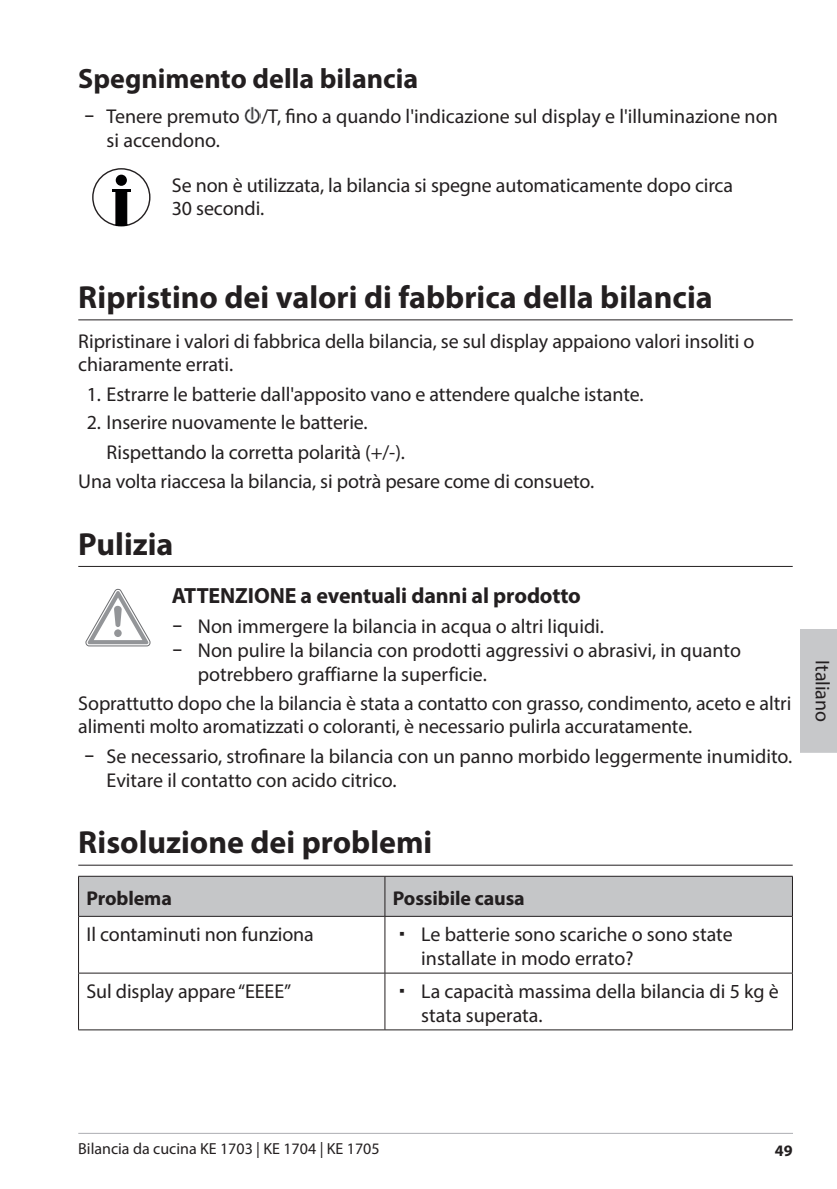
<style>
.page{position:relative;width:837px;height:1189px;background:#fff}
.page>*{position:absolute;margin:0;border:0;box-sizing:border-box;transform-origin:0 0}
.t1{font:700 32px "Myriad Pro";color:#231f20}
.t2{font:700 28px "Myriad Pro";color:#231f20}
.t3{font:700 22px "Myriad Pro";letter-spacing:-.005em;color:#231f20}
.t4{font:20px/24px "Myriad Pro";letter-spacing:-.005em;color:#231f20}
.t5{font:700 20px "Myriad Pro";letter-spacing:-.005em;color:#231f20}
.t6{font:16px "Myriad Pro";color:#231f20}
.t7{font:700 16px "Myriad Pro";color:#231f20}
.s1{font-family:"ALDISUEDOT"}
</style>
<div class="page">
<hr style="left:78px;top:1132px;width:715px;height:1px;background:#adaeb2">
<div style="left:800px;top:629px;width:37px;height:123px;background:#c7c8ca"></div>
<hr style="left:78px;top:319px;width:715px;height:1px;background:#231f20">
<hr style="left:78px;top:566px;width:715px;height:1px;background:#231f20">
<hr style="left:78px;top:864px;width:715px;height:1px;background:#231f20">
<img style="left:244px;top:107px;width:17px;height:16px">
<svg style="left:92px;top:168px;width:59px;height:59px"></svg>
<div style="left:116px;top:175px;width:11px;height:11px;background:#000001;border-radius:50%"></div>
<hr style="left:112px;top:189px;width:19px;height:3px;background:#000001">
<svg style="left:86px;top:589px;width:64px;height:57px"></svg>
<div style="left:79px;top:876px;width:713px;height:40px;background:#c5c6c8"></div>
<hr style="left:385px;top:916px;width:1px;height:56px;background:#231f20">
<hr style="left:78px;top:972px;width:307px;height:1px;background:#231f20">
<hr style="left:385px;top:972px;width:408px;height:1px;background:#231f20">
<hr style="left:385px;top:973px;width:1px;height:56px;background:#231f20">
<hr style="left:78px;top:1029px;width:307px;height:1px;background:#231f20">
<hr style="left:385px;top:1029px;width:408px;height:1px;background:#231f20">
<hr style="left:385px;top:876px;width:1px;height:40px;background:#231f20">
<hr style="left:78px;top:916px;width:307px;height:1px;background:#231f20">
<hr style="left:385px;top:916px;width:408px;height:1px;background:#231f20">
<hr style="left:78px;top:875px;width:307px;height:1px;background:#231f20">
<hr style="left:78px;top:876px;width:1px;height:40px;background:#231f20">
<hr style="left:385px;top:875px;width:408px;height:1px;background:#231f20">
<hr style="left:792px;top:876px;width:1px;height:40px;background:#231f20">
<hr style="left:78px;top:916px;width:1px;height:56px;background:#231f20">
<hr style="left:792px;top:916px;width:1px;height:56px;background:#231f20">
<hr style="left:78px;top:973px;width:1px;height:56px;background:#231f20">
<hr style="left:792px;top:973px;width:1px;height:56px;background:#231f20">
<h2 class="t2" style="left:78px;top:60px;width:341px">Spegnimento della bilancia</h2>
<p class="t4" style="left:107px;top:104px;width:673px;text-indent:-23px"><span class="s1">−</span> Tenere premuto /T, fino a quando l'indicazione sul display e l'illuminazione non si accendono.</p>
<p class="t4" style="left:172px;top:174px;width:563px;line-height:23px">Se non è utilizzata, la bilancia si spegne automaticamente dopo circa<br>30 secondi.</p>
<h1 class="t1" style="left:78px;top:276px;width:636px">Ripristino dei valori di fabbrica della bilancia</h1>
<p class="t4" style="left:78px;top:329px;width:678px;line-height:23px">Ripristinare i valori di fabbrica della bilancia, se sul display appaiono valori insoliti o chiaramente errati.</p>
<p class="t4" style="left:87px;top:382px;width:558px">1. Estrarre le batterie dall'apposito vano e attendere qualche istante.</p>
<p class="t4" style="left:87px;top:410px;width:282px">2. Inserire nuovamente le batterie.</p>
<p class="t4" style="left:107px;top:440px;width:300px">Rispettando la corretta polarità (+/-).</p>
<p class="t4" style="left:78px;top:468px;width:517px">Una volta riaccesa la bilancia, si potrà pesare come di consueto.</p>
<h1 class="t1" style="left:78px;top:523px;width:97px">Pulizia</h1>
<p class="t3" style="left:172px;top:581px;width:411px">ATTENZIONE a eventuali danni al prodotto</p>
<p class="t4" style="left:172px;top:613px;width:434px"><span class="s1">−</span> Non immergere la bilancia in acqua o altri liquidi.</p>
<p class="t4" style="left:172px;top:637px;width:571px"><span class="s1">−</span> Non pulire la bilancia con prodotti aggressivi o abrasivi, in quanto</p>
<p class="t4" style="left:198px;top:661px;width:290px">potrebbero graffiarne la superficie.</p>
<p class="t4" style="left:78px;top:691px;width:715px;line-height:23px">Soprattutto dopo che la bilancia è stata a contatto con grasso, condimento, aceto e altri alimenti molto aromatizzati o coloranti, è necessario pulirla accuratamente.</p>
<p class="t4" style="left:107px;top:743px;width:687px;text-indent:-23px"><span class="s1">−</span> Se necessario, strofinare la bilancia con un panno morbido leggermente inumidito.<br>Evitare il contatto con acido citrico.</p>
<h1 class="t1" style="left:78px;top:821px;width:356px">Risoluzione dei problemi</h1>
<p class="t5" style="left:87px;top:884px;width:87px">Problema</p>
<p class="t5" style="left:393px;top:884px;width:133px">Possibile causa</p>
<p class="t4" style="left:87px;top:922px;width:229px">Il contaminuti non funziona</p>
<p class="t4" style="left:421px;top:922px;width:313px">Le batterie sono scariche o sono state installate in modo errato?</p>
<p class="t4" style="left:87px;top:978px;width:206px">Sul display appare “EEEE”</p>
<p class="t4" style="left:421px;top:978px;width:359px">La capacità massima della bilancia di 5 kg è stata superata.</p>
<p class="t4" style="left:835px;top:660px;width:63px;rotate:90deg">Italiano</p>
<p class="t6" style="left:78px;top:1138px;width:303px">Bilancia da cucina KE 1703 | KE 1704 | KE 1705</p>
<p class="t7" style="left:775px;top:1139px;width:19px">49</p>
</div>
